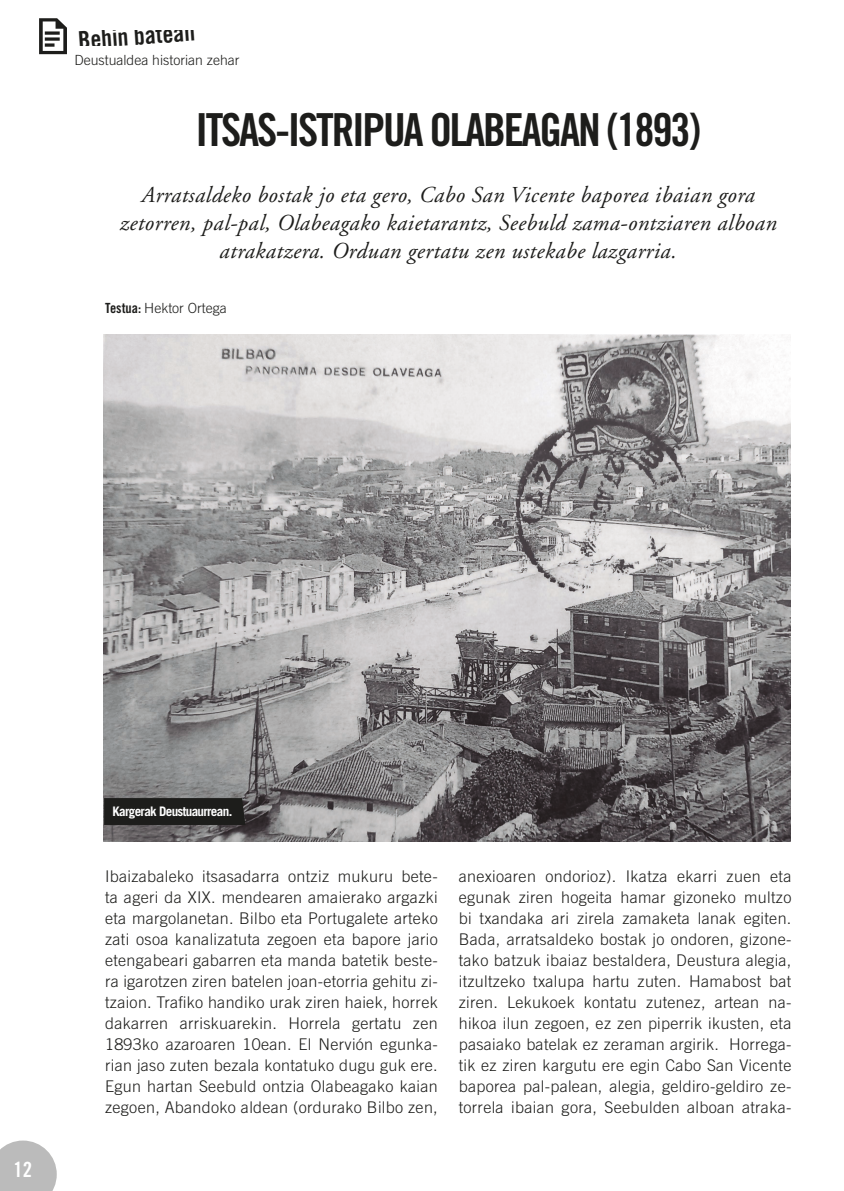
<style>
.page{position:relative;width:844px;height:1191px;background:#fff}
.page>*{position:absolute;margin:0;border:0;box-sizing:border-box;transform-origin:0 0}
.t1{font:45.5px "Trade Gothic LT Std Bd Cn 20";letter-spacing:-.05em;color:#1d1d1b}
.t2{font:24.5px "Trade Gothic LT Std Bd Cn 20";color:#1d1d1b}
.sarrera{font:italic 22.75px/28px "Adobe Garamond";letter-spacing:.02em;color:#1d1d1b;text-align:center}
.t3{font:21px "Trade Gothic LT Std Bd Cn 20";color:#fff}
.testua{font:300 16.1px/21px "Trade Gothic LT Std";letter-spacing:.02em;color:#1d1d1b;text-align:justify}
.t4{font:300 14px "Trade Gothic LT Std";color:#1d1d1b}
.argazki_oina{font:700 13.12px "Trade Gothic LT Std";letter-spacing:-.05em;color:#fff}
.s1{font-family:"Trade Gothic LT Std Bd Cn 20";font-weight:400}
</style>
<div class="page">
<img style="left:104px;top:334px;width:686px;height:507px">
<svg style="left:39px;top:18px;width:28px;height:36px"></svg>
<div style="left:104px;top:798px;width:141px;height:27px;background:#1d1d1b"></div>
<svg style="left:0;top:1140px;width:57px;height:51px;background:#c3c3c3"></svg>
<p class="t2" style="left:77px;top:25px;width:118px;rotate:-4deg">Behin batean</p>
<p class="t4" style="left:74px;top:52px;width:166px">Deustualdea historian zehar</p>
<p class="t1" style="left:195px;top:102px;width:507px">ITSAS-ISTRIPUA OLABEAGAN (1893)</p>
<p class="sarrera" style="left:120px;top:182px;width:658px">Arratsaldeko bostak jo eta gero, Cabo San Vicente baporea ibaian gora zetorren, pal-pal, Olabeagako kaietarantz, Seebuld zama-ontziaren alboan atrakatzera. Orduan gertatu zen ustekabe lazgarria.</p>
<p class="t4" style="left:105px;top:299px;width:123px"><span class="s1">Testua:</span> Hektor Ortega</p>
<h3 class="t3" style="left:14px;top:1157px;width:20px">12</h3>
<p class="argazki_oina" style="left:112px;top:803px;width:121px">Kargerak Deustuaurrean.</p>
<p class="testua" style="left:105px;top:866px;width:334px">Ibaizabaleko itsasadarra ontziz mukuru bete&shy;ta ageri da XIX. mendearen amaierako argazki eta margolanetan. Bilbo eta Portugalete arteko zati osoa kanalizatuta zegoen eta bapore jario etengabeari gabarren eta manda batetik beste&shy;ra igarotzen ziren batelen joan-etorria gehitu zi&shy;tzaion. Trafiko handiko urak ziren haiek, horrek dakarren arriskuarekin. Horrela gertatu zen 1893ko azaroaren 10ean. El Nervión egunka&shy;rian jaso zuten bezala kontatuko dugu guk ere.<br>Egun hartan Seebuld ontzia Olabeagako kaian zegoen, Abandoko aldean (ordurako Bilbo zen,</p>
<p class="testua" style="left:458px;top:866px;width:334px">anexioaren ondorioz). Ikatza ekarri zuen eta egunak ziren hogeita hamar gizoneko multzo bi txandaka ari zirela zamaketa lanak egiten.<br>Bada, arratsaldeko bostak jo ondoren, gizone&shy;tako batzuk ibaiaz bestaldera, Deustura alegia, itzultzeko txalupa hartu zuten. Hamabost bat ziren. Lekukoek kontatu zutenez, artean na&shy;hikoa ilun zegoen, ez zen piperrik ikusten, eta pasaiako batelak ez zeraman argirik. Horrega&shy;tik ez ziren kargutu ere egin Cabo San Vicente baporea pal-palean, alegia, geldiro-geldiro ze&shy;torrela ibaian gora, Seebulden alboan atraka-</p>
</div>
